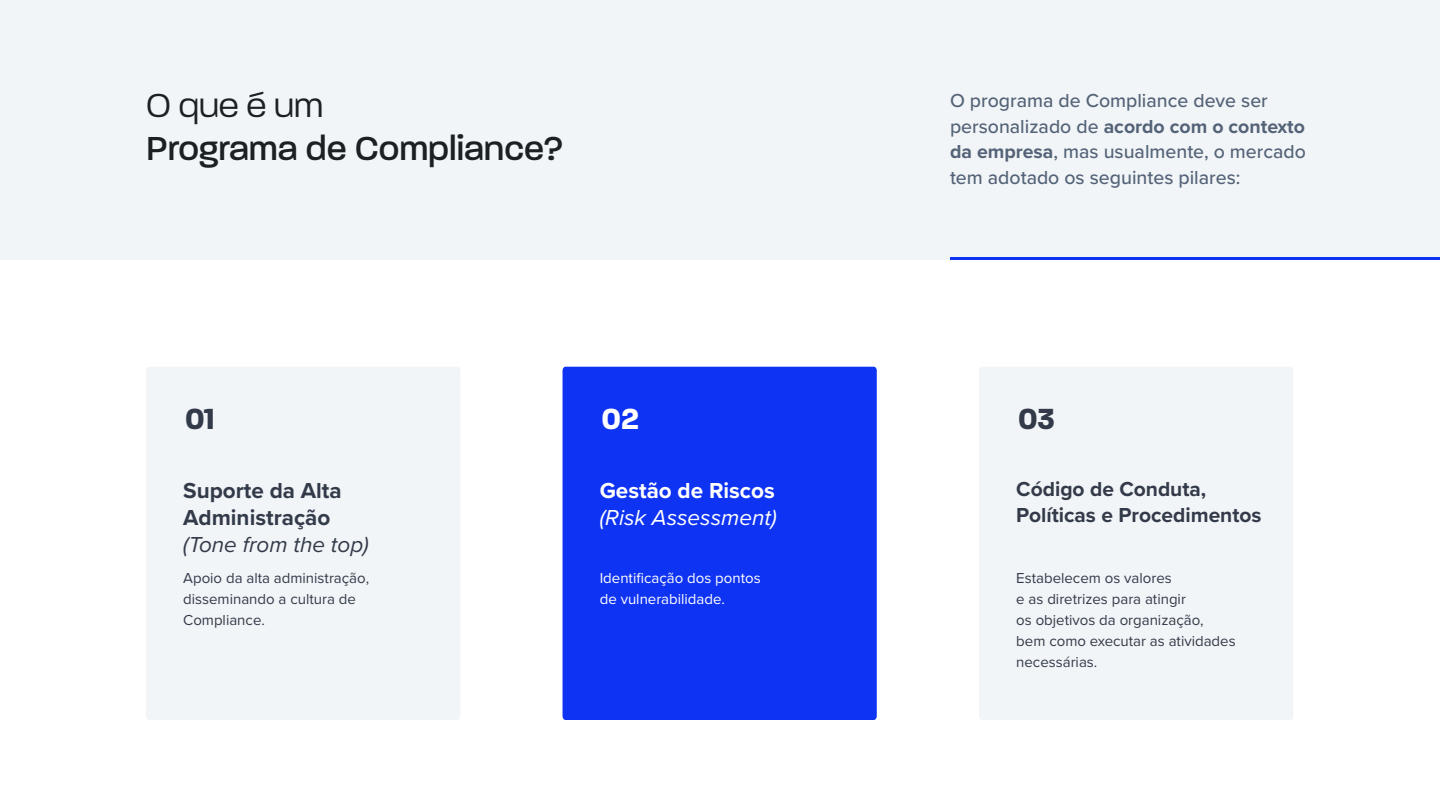
<style>
.page{position:relative;width:1440px;height:810px;background:#fff}
.page>*{position:absolute;margin:0;border:0;box-sizing:border-box;transform-origin:0 0}
.t1{font:500 36px "Paralucent";color:#1c1f24}
.t2{font:300 36px "Paralucent";color:#1c1f24}
.t3{font:700 31.5px "Paralucent";color:#333b4a}
.t4{font:700 31.5px "Paralucent";color:#fff}
.t5{font:700 22.5px/27px "Proxima Nova";color:#333b4a}
.t6{font:italic 22.5px "Proxima Nova";color:#333b4a}
.t7{font:italic 22.5px "Proxima Nova";color:#fff}
.t8{font:700 22.5px "Proxima Nova";color:#fff}
.t9{font:700 21px/25.2px "Proxima Nova";color:#333b4a}
.t10{font:500 19.5px/25.5px "Proxima Nova";color:#546378}
.t11{font:15px/21px "Proxima Nova";color:#333b4a}
.t12{font:15px/21px "Proxima Nova";color:#fff}
.s1{font-weight:700}
</style>
<div class="page">
<div style="left:0;top:0;width:1440px;height:260px;background:#f2f5f7"></div>
<hr style="left:950px;top:257px;width:490px;height:3px;background:#0f33f2">
<div style="left:146px;top:367px;width:314px;height:353px;background:#f2f5f7"></div>
<div style="left:563px;top:367px;width:314px;height:353px;background:#0f33f2"></div>
<div style="left:979px;top:367px;width:314px;height:353px;background:#f2f5f7"></div>
<h1 class="t2" style="left:146px;top:84px;width:179px">O que é um</h1>
<h1 class="t1" style="left:146px;top:127px;width:419px">Programa de Compliance?</h1>
<h2 class="t3" style="left:185px;top:400px;width:32px">01</h2>
<h3 class="t5" style="left:183px;top:476px;width:160px">Suporte da Alta<br>Administração</h3>
<h3 class="t6" style="left:183px;top:527px;width:187px">(Tone from the top)</h3>
<p class="t11" style="left:183px;top:567px;width:187px">Apoio da alta administração, disseminando a cultura de<br>Compliance.</p>
<h2 class="t4" style="left:602px;top:400px;width:39px">02</h2>
<h3 class="t8" style="left:600px;top:473px;width:177px">Gestão de Riscos</h3>
<h3 class="t7" style="left:600px;top:500px;width:178px">(Risk Assessment)</h3>
<p class="t12" style="left:600px;top:567px;width:162px">Identificação dos pontos de vulnerabilidade.</p>
<h3 class="t10" style="left:950px;top:87px;width:357px">O programa de Compliance deve ser personalizado de <span class="s1">acordo com o contexto da empresa</span>, mas usualmente, o mercado tem adotado os seguintes pilares:</h3>
<h2 class="t3" style="left:1018px;top:400px;width:38px">03</h2>
<h3 class="t9" style="left:1016px;top:476px;width:247px">Código de Conduta,<br>Políticas e Procedimentos</h3>
<p class="t11" style="left:1016px;top:567px;width:221px">Estabelecem os valores<br>e as diretrizes para atingir<br>os objetivos da organização, bem como executar as atividades necessárias.</p>
</div>
